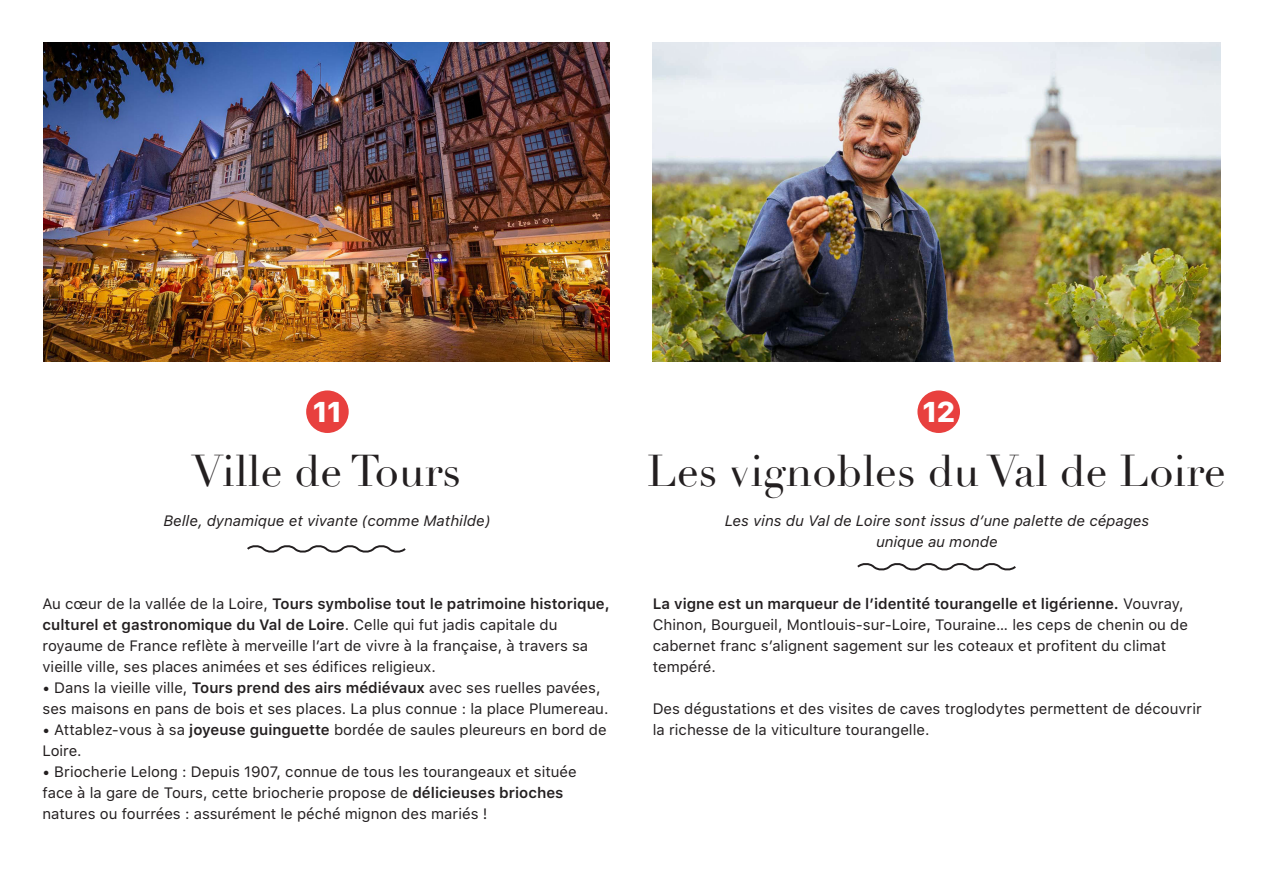
<style>
.page{position:relative;width:1263px;height:893px;background:#fff}
.page>*{position:absolute;margin:0;border:0;box-sizing:border-box;transform-origin:0 0}
.t1{font:43.5px "Didot";color:#231f20}
.t2{font:800 28.5px "SFUI Display";color:#fff}
.t3{font:15px/21px "SFUI Text";color:#231f20}
.t4{font:italic 15px/21px "SFUI Text";color:#231f20;text-align:center}
.s1{font-weight:600}
</style>
<div class="page">
<img style="left:44px;top:43px;width:565px;height:319px">
<img style="left:653px;top:43px;width:567px;height:319px">
<svg style="left:247px;top:545px;width:159px;height:8px"></svg>
<svg style="left:857px;top:563px;width:159px;height:8px"></svg>
<div style="left:306px;top:390px;width:43px;height:43px;background:#e8403e;border-radius:50%"></div>
<div style="left:917px;top:390px;width:43px;height:43px;background:#e8403e;border-radius:50%"></div>
<p class="t2" style="left:313px;top:395px;width:30px">11</p>
<p class="t2" style="left:923px;top:395px;width:34px">12</p>
<p class="t1" style="left:192px;top:444px;width:271px">Ville de Tours</p>
<p class="t1" style="left:647px;top:444px;width:580px">Les vignobles du Val de Loire</p>
<p class="t4" style="left:163px;top:509px;width:328px">Belle, dynamique et vivante (comme Mathilde)</p>
<p class="t4" style="left:724px;top:509px;width:426px">Les vins du Val de Loire sont issus d’une palette de cépages unique au monde</p>
<p class="t3" style="left:43px;top:594px;width:569px">Au cœur de la vallée de la Loire, <span class="s1">Tours symbolise tout le patrimoine historique, culturel et gastronomique du Val de Loire</span>. Celle qui fut jadis capitale du royaume de France reflète à merveille l’art de vivre à la française, à travers sa vieille ville, ses places animées et ses édifices religieux.</p>
<p class="t3" style="left:43px;top:678px;width:567px">• Dans la vieille ville, <span class="s1">Tours prend des airs médiévaux</span> avec ses ruelles pavées, ses maisons en pans de bois et ses places. La plus connue : la place Plumereau.</p>
<p class="t3" style="left:43px;top:720px;width:566px">• Attablez-vous à sa <span class="s1">joyeuse guinguette</span> bordée de saules pleureurs en bord de<br>Loire.</p>
<p class="t3" style="left:43px;top:762px;width:536px">• Briocherie Lelong : Depuis 1907, connue de tous les tourangeaux et située face à la gare de Tours, cette briocherie propose de <span class="s1">délicieuses brioches </span>natures ou fourrées : assurément le péché mignon des mariés !</p>
<p class="t3" style="left:653px;top:594px;width:537px"><span class="s1">La vigne est un marqueur de l’identité tourangelle et ligérienne.</span> Vouvray, Chinon, Bourgueil, Montlouis-sur-Loire, Touraine… les ceps de chenin ou de cabernet franc s’alignent sagement sur les coteaux et profitent du climat tempéré.</p>
<p class="t3" style="left:653px;top:699px;width:551px">Des dégustations et des visites de caves troglodytes permettent de découvrir la richesse de la viticulture tourangelle.</p>
</div>
